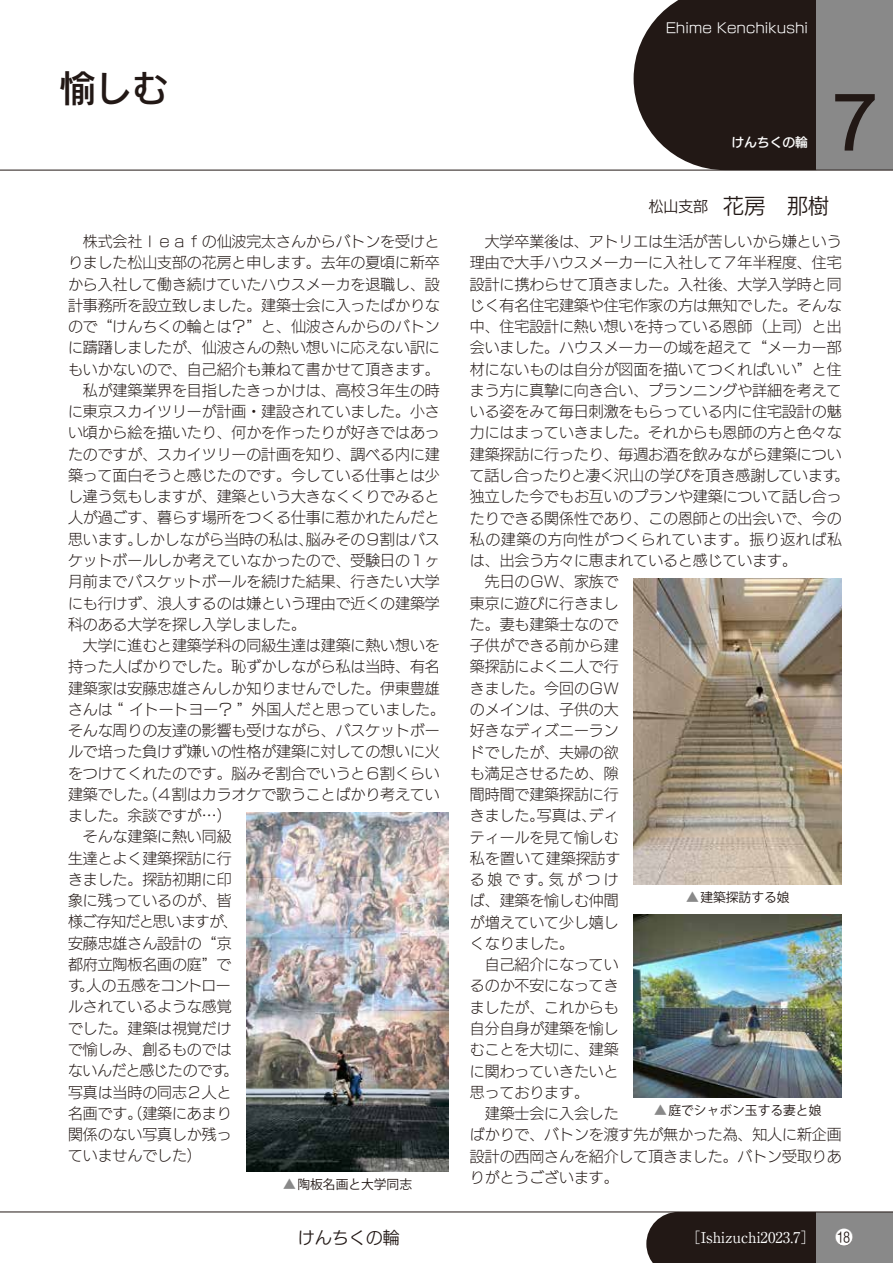
<style>
.page{position:relative;width:893px;height:1263px;background:#fff}
.page>*{position:absolute;margin:0;border:0;box-sizing:border-box;transform-origin:0 0}
.t1{font:72.3px "Rodin Pro DB 90 msp RKSJ H";color:#221815}
.t2{font:36.15px "New Rodin Pro DB 90 msp RKSJ H";color:#221815}
.t3{font:16.95px "New Rodin Pro M 90 msp RKSJ H";color:#221815}
.t4{font:14.85px/21.3px "New Rodin Pro L 90 msp RKSJ H";color:#221815}
.t5{font:14.85px "Ryumin Pro Regular 90 msp RKSJ H";color:#fff}
.t6{font:14.85px "New Rodin Pro M 90 msp RKSJ H";color:#221815}
.t7{font:13.8px "New Rodin Pro M 90 msp RKSJ H";color:#fff}
.t8{font:12.75px "Koz Go Pro Regular 90 msp RKSJ H";color:#221815}
.t9{font:12.75px "New Rodin Pro DB 90 msp RKSJ H";color:#fff}
.s1{color:#898989}
.s2{font-size:21.3px}
</style>
<div class="page">
<svg style="left:646px;top:1212px;width:32px;height:51px;background:#453d3a"></svg>
<svg style="left:634px;top:0;width:182px;height:170px;background:#382f2d"></svg>
<div style="left:678px;top:1212px;width:138px;height:51px;background:#221815"></div>
<div style="left:816px;top:1212px;width:77px;height:51px;background:#898989"></div>
<div style="left:816px;top:0;width:77px;height:170px;background:#898989"></div>
<hr style="left:0;top:1211px;width:893px;height:1px;background:#221815">
<hr style="left:0;top:170px;width:893px;height:1px;background:#221815">
<img style="left:634px;top:578px;width:208px;height:306px">
<img style="left:247px;top:812px;width:202px;height:359px">
<img style="left:634px;top:914px;width:208px;height:183px">
<svg style="left:835px;top:1229px;width:18px;height:17px"></svg>
<h2 class="t2" style="left:60px;top:57px;width:110px">愉しむ</h2>
<p class="t4" style="left:68px;top:229px;width:378px">　株式会社ｌｅａｆの仙波完太さんからバトンを受けとりました松山支部の花房と申します。去年の夏頃に新卒から入社して働き続けていたハウスメーカを退職し、設計事務所を設立致しました。建築士会に入ったばかりなので“けんちくの輪とは？”と、仙波さんからのバトンに躊躇しましたが、仙波さんの熱い想いに応えない訳にもいかないので、自己紹介も兼ねて書かせて頂きます。　私が建築業界を目指したきっかけは、高校３年生の時に東京スカイツリーが計画・建設されていました。小さい頃から絵を描いたり、何かを作ったりが好きではあったのですが、スカイツリーの計画を知り、調べる内に建築って面白そうと感じたのです。今している仕事とは少し違う気もしますが、建築という大きなくくりでみると人が過ごす、暮らす場所をつくる仕事に惹かれたんだと思います。しかしながら当時の私は、脳みその９割はバスケットボールしか考えていなかったので、受験日の１ヶ月前までバスケットボールを続けた結果、行きたい大学にも行けず、浪人するのは嫌という理由で近くの建築学科のある大学を探し入学しました。<br>　大学に進むと建築学科の同級生達は建築に熱い想いを持った人ばかりでした。恥ずかしながら私は当時、有名建築家は安藤忠雄さんしか知りませんでした。伊東豊雄さんは“ イトートヨー？ ”外国人だと思っていました。そんな周りの友達の影響も受けながら、バスケットボールで培った負けず嫌いの性格が建築に対しての想いに火をつけてくれたのです。脳みそ割合でいうと６割くらい建築でした。（４割はカラオケで歌うことばかり考えてい</p>
<p class="t4" style="left:68px;top:803px;width:172px">ました。余談ですが…）　そんな建築に熱い同級生達とよく建築探訪に行きました。探訪初期に印象に残っているのが、皆様ご存知だと思いますが、安藤忠雄さん設計の“京都府立陶板名画の庭”です。人の五感をコントロールされているような感覚でした。建築は視覚だけで愉しみ、創るものではないんだと感じたのです。写真は当時の同志２人と名画です。（建築にあまり関係のない写真しか残っていませんでした）</p>
<p class="t8" style="left:283px;top:1176px;width:131px"><span class="s1">▲</span>陶板名画と大学同志</p>
<p class="t7" style="left:666px;top:17px;width:144px">Ehime Kenchikushi</p>
<p class="t9" style="left:731px;top:132px;width:78px">けんちくの輪</p>
<h1 class="t1" style="left:829px;top:76px;width:51px">7</h1>
<p class="t6" style="left:649px;top:194px;width:182px">松山支部　<span class="s2">花房　那樹</span></p>
<p class="t4" style="left:470px;top:230px;width:381px">　大学卒業後は、アトリエは生活が苦しいから嫌という理由で大手ハウスメーカーに入社して７年半程度、住宅設計に携わらせて頂きました。入社後、大学入学時と同じく有名住宅建築や住宅作家の方は無知でした。そんな中、住宅設計に熱い想いを持っている恩師（上司）と出会いました。ハウスメーカーの域を超えて“メーカー部材にないものは自分が図面を描いてつくればいい”と住まう方に真摯に向き合い、プランニングや詳細を考えている姿をみて毎日刺激をもらっている内に住宅設計の魅力にはまっていきました。それからも恩師の方と色々な建築探訪に行ったり、毎週お酒を飲みながら建築について話し合ったりと凄く沢山の学びを頂き感謝しています。独立した今でもお互いのプランや建築について話し合ったりできる関係性であり、この恩師との出会いで、今の私の建築の方向性がつくられています。振り返れば私は、出会う方々に恵まれていると感じています。<br>　先日のＧＷ、家族で<br>東京に遊びに行きまし<br>た。妻も建築士なので<br>子供ができる前から建<br>築探訪によく二人で行<br>きました。今回のＧＷ<br>のメインは、子供の大<br>好きなディズニーラン<br>ドでしたが、夫婦の欲<br>も満足させるため、隙<br>間時間で建築探訪に行<br>きました。写真は、ディ<br>ティールを見て愉しむ<br>私を置いて建築探訪す<br>る娘です。気がつけ<br>ば、建築を愉しむ仲間<br>が増えていて少し嬉し<br>くなりました。<br>　自己紹介になってい<br>るのか不安になってき<br>ましたが、これからも<br>自分自身が建築を愉し<br>むことを大切に、建築<br>に関わっていきたいと<br>思っております。<br>　建築士会に入会した<br>ばかりで、バトンを渡す先が無かった為、知人に新企画設計の西岡さんを紹介して頂きました。バトン受取りありがとうございます。</p>
<p class="t8" style="left:686px;top:889px;width:105px"><span class="s1">▲</span>建築探訪する娘</p>
<p class="t8" style="left:654px;top:1102px;width:169px"><span class="s1">▲</span>庭でシャボン玉する妻と娘</p>
<p class="t3" style="left:298px;top:1223px;width:103px">けんちくの輪</p>
<p class="t5" style="left:686px;top:1226px;width:131px">［Ishizuchi2023.7］</p>
</div>
